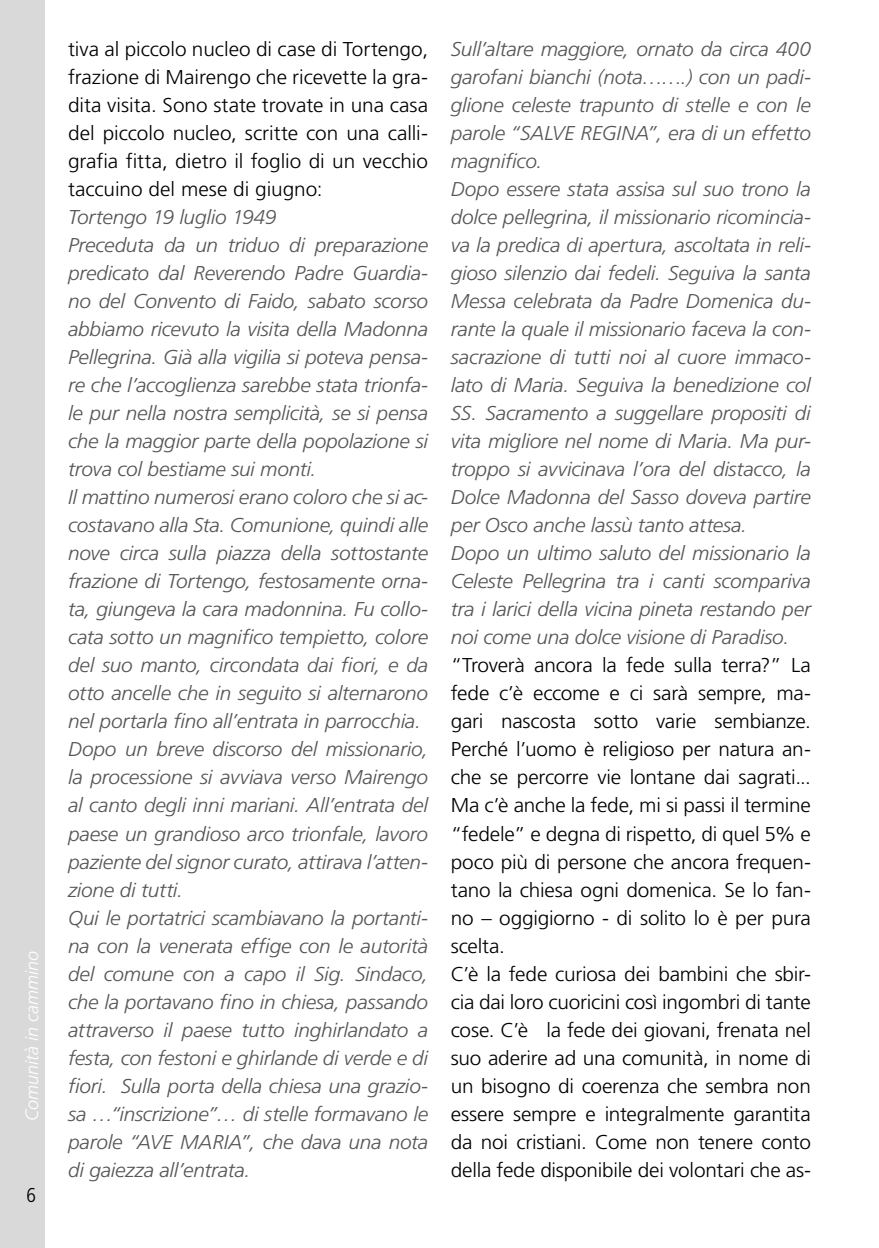
<style>
.page{position:relative;width:879px;height:1248px;background:#fff}
.page>*{position:absolute;margin:0;border:0;box-sizing:border-box;transform-origin:0 0}
.t1{font:italic 300 20px/28px "Frutiger CE";letter-spacing:-.01em;color:#565655;scale:1.04 1}
.t2{font:300 20px/28px "Frutiger";letter-spacing:-.01em;color:#000;text-align:justify;scale:1.04 1}
.t3{font:300 condensed 20px "Frutiger";color:#000}
.t4{font:italic 300 18px "Frutiger CE";color:#fff}
</style>
<div class="page">
<div style="left:0;top:0;width:45px;height:1247px;background:#d9d9d9"></div>
<p class="t4" style="left:21px;top:1120px;width:172px;rotate:-90deg">Comunità in cammino</p>
<p class="t3" style="left:26px;top:1183px;width:11px">6</p>
<p class="t2" style="left:68px;top:35px;width:348px">tiva al piccolo nucleo di case di Tortengo, frazione di Mairengo che ricevette la gra&shy;dita visita. Sono state trovate in una casa del piccolo nucleo, scritte con una calli&shy;grafia fitta, dietro il foglio di un vecchio taccuino del mese di giugno:</p>
<p class="t1" style="left:68px;top:203px;width:348px">Tortengo 19 luglio 1949<br>Preceduta da un triduo di preparazione predicato dal Reverendo Padre Guardia&shy;no del Convento di Faido, sabato scorso abbiamo ricevuto la visita della Madonna Pellegrina. Già alla vigilia si poteva pensa&shy;re che l’accoglienza sarebbe stata trionfa&shy;le pur nella nostra semplicità, se si pensa che la maggior parte della popolazione si trova col bestiame sui monti.<br>Il mattino numerosi erano coloro che si ac&shy;costavano alla Sta. Comunione, quindi alle nove circa sulla piazza della sottostante frazione di Tortengo, festosamente orna&shy;ta, giungeva la cara madonnina. Fu collo&shy;cata sotto un magnifico tempietto, colore del suo manto, circondata dai fiori, e da otto ancelle che in seguito si alternarono nel portarla fino all’entrata in parrocchia.<br>Dopo un breve discorso del missionario, la processione si avviava verso Mairengo al canto degli inni mariani. All’entrata del paese un grandioso arco trionfale, lavoro paziente del signor curato, attirava l’atten&shy;zione di tutti.<br>Qui le portatrici scambiavano la portanti&shy;na con la venerata effige con le autorità del comune con a capo il Sig. Sindaco, che la portavano fino in chiesa, passando attraverso il paese tutto inghirlandato a festa, con festoni e ghirlande di verde e di fiori. Sulla porta della chiesa una grazio&shy;sa …“inscrizione”… di stelle formavano le parole “AVE MARIA”, che dava una nota di gaiezza all’entrata.</p>
<p class="t1" style="left:451px;top:35px;width:348px">Sull’altare maggiore, ornato da circa 400 garofani bianchi (nota…….) con un padi&shy;glione celeste trapunto di stelle e con le parole “SALVE REGINA”, era di un effetto magnifico.<br>Dopo essere stata assisa sul suo trono la dolce pellegrina, il missionario ricomincia&shy;va la predica di apertura, ascoltata in reli&shy;gioso silenzio dai fedeli. Seguiva la santa Messa celebrata da Padre Domenica du&shy;rante la quale il missionario faceva la con&shy;sacrazione di tutti noi al cuore immaco&shy;lato di Maria. Seguiva la benedizione col SS. Sacramento a suggellare propositi di vita migliore nel nome di Maria. Ma pur&shy;troppo si avvicinava l’ora del distacco, la Dolce Madonna del Sasso doveva partire per Osco anche lassù tanto attesa.<br>Dopo un ultimo saluto del missionario la Celeste Pellegrina tra i canti scompariva tra i larici della vicina pineta restando per noi come una dolce visione di Paradiso.</p>
<p class="t2" style="left:451px;top:651px;width:348px;text-align:left">“Troverà ancora la fede sulla terra?” La fede c’è eccome e ci sarà sempre, ma&shy;gari nascosta sotto varie sembianze.<br>Perché l’uomo è religioso per natura an&shy;che se percorre vie lontane dai sagrati...<br>Ma c’è anche la fede, mi si passi il termine “fedele” e degna di rispetto, di quel 5% e poco più di persone che ancora frequen&shy;tano la chiesa ogni domenica. Se lo fan&shy;no – oggigiorno - di solito lo è per pura scelta.<br>C’è la fede curiosa dei bambini che sbir&shy;cia dai loro cuoricini così ingombri di tante cose. C’è la fede dei giovani, frenata nel suo aderire ad una comunità, in nome di un bisogno di coerenza che sembra non essere sempre e integralmente garantita da noi cristiani. Come non tenere conto della fede disponibile dei volontari che as-</p>
</div>
